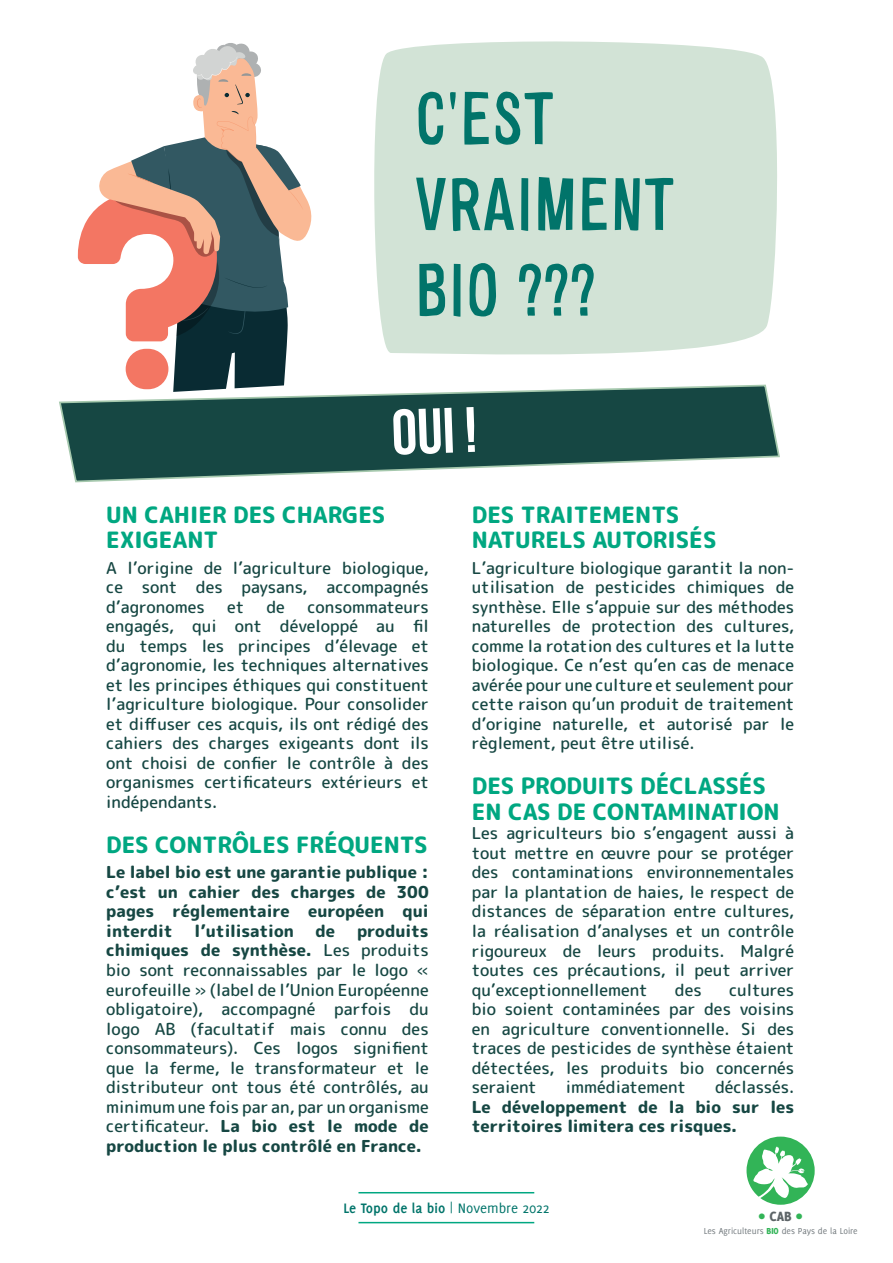
<style>
.page{position:relative;width:893px;height:1263px;background:#fff}
.page>*{position:absolute;margin:0;border:0;box-sizing:border-box;transform-origin:0 0}
.t1{font:69px/85.8px "Alsina Ultrajada";color:#01746a}
.t2{font:64.05px "Bebas Neue";color:#fff}
.t3{font:800 22.5px/25.5px "Rounded Mplus 1 c";color:#00a781}
.t4{font:500 16.5px/19.5px "Rounded Mplus 1 c";color:#164743;text-align:justify}
.t5{font:800 16.5px/19.5px "Rounded Mplus 1 c";color:#164743;text-align:justify}
.t6{font:700 15px "Delicious";color:#01746a}
.t7{font:800 14.7px "Delicious";color:#5d6467}
.t8{font:9.45px "Delicious";color:#737a7e}
.s1{font-weight:800}
.s2{font-weight:400}
.s3{color:#32b457}
.s4{font-weight:800;color:#32b457}
</style>
<div class="page">
<hr style="left:358px;top:1192px;width:176px;height:1px;background:#00a781">
<hr style="left:358px;top:1222px;width:176px;height:1px;background:#00a781">
<svg style="left:746px;top:1136px;width:69px;height:69px"></svg>
<svg style="left:374px;top:41px;width:403px;height:314px;background:#d5e5d9"></svg>
<svg style="left:59px;top:384px;width:721px;height:99px"></svg>
<svg style="left:78px;top:43px;width:236px;height:349px"></svg>
<h1 class="t1" style="left:414px;top:74px;width:262px">C'EST<br>VRAIMENT<br>BIO ???</h1>
<h2 class="t2" style="left:391px;top:397px;width:87px;rotate:-2deg">OUI !</h2>
<h3 class="t3" style="left:106px;top:502px;width:280px">UN CAHIER DES CHARGES<br>EXIGEANT</h3>
<p class="t4" style="left:106px;top:558px;width:324px">A l’origine de l’agriculture biologique, ce sont des paysans, accompagnés d’agronomes</p>
<p class="t4" style="left:227px;top:597px;width:18px">et</p>
<p class="t4" style="left:267px;top:597px;width:20px">de</p>
<p class="t4" style="left:106px;top:597px;width:324px;text-indent:201px">consommateurs engagés, qui ont développé au fil du temps les principes d’élevage et d’agronomie, les techniques alternatives et les principes éthiques qui constituent l’agriculture biologique. Pour consolider et diffuser ces acquis, ils ont rédigé des cahiers des charges exigeants dont ils ont choisi de confier le contrôle à des organismes certificateurs extérieurs et indépendants.</p>
<h3 class="t3" style="left:106px;top:832px;width:323px">DES CONTRÔLES FRÉQUENTS</h3>
<p class="t5" style="left:106px;top:863px;width:324px">Le label bio est une garantie publique : c’est un cahier des charges de 300 pages réglementaire européen qui interdit</p>
<p class="t5" style="left:195px;top:921px;width:101px">l’utilisation</p>
<p class="t5" style="left:316px;top:921px;width:21px">de</p>
<p class="t4" style="left:106px;top:921px;width:324px;text-indent:251px"><span class="s1">produits chimiques de synthèse.</span> Les produits bio sont reconnaissables par le logo « eurofeuille » (label de l’Union Européenne obligatoire), accompagné parfois du logo AB (facultatif mais connu des consommateurs). Ces logos signifient que la ferme, le transformateur et le distributeur ont tous été contrôlés, au minimum une fois par an, par un organisme certificateur. <span class="s1">La bio est le mode de production le plus contrôlé en France.</span></p>
<h3 class="t3" style="left:472px;top:502px;width:246px">DES TRAITEMENTS<br>NATURELS AUTORISÉS</h3>
<p class="t4" style="left:472px;top:558px;width:324px">L’agriculture biologique garantit la non&shy;utilisation de pesticides chimiques de synthèse. Elle s’appuie sur des méthodes naturelles de protection des cultures, comme la rotation des cultures et la lutte biologique. Ce n’est qu’en cas de menace avérée pour une culture et seulement pour cette raison qu’un produit de traitement d’origine naturelle, et autorisé par le règlement, peut être utilisé.</p>
<h3 class="t3" style="left:472px;top:773px;width:309px">DES PRODUITS DÉCLASSÉS<br>EN CAS DE CONTAMINATION</h3>
<p class="t4" style="left:472px;top:824px;width:324px">Les agriculteurs bio s’engagent aussi à tout mettre en œuvre pour se protéger des contaminations environnementales par la plantation de haies, le respect de distances de séparation entre cultures, la réalisation d’analyses et un contrôle rigoureux de leurs produits. Malgré toutes ces précautions, il peut arriver qu’exceptionnellement</p>
<p class="t4" style="left:472px;top:980px;width:324px;text-indent:257px">cultures bio soient contaminées par des voisins en agriculture conventionnelle. Si des traces de pesticides de synthèse étaient détectées, les produits bio concernés seraient</p>
<p class="t4" style="left:675px;top:980px;width:28px">des</p>
<p class="t4" style="left:566px;top:1077px;width:121px">immédiatement</p>
<p class="t4" style="left:715px;top:1077px;width:81px">déclassés.</p>
<p class="t5" style="left:472px;top:1097px;width:324px">Le développement de la bio sur les territoires limitera ces risques.</p>
<p class="t6" style="left:343px;top:1199px;width:208px">Le Topo de la bio <span class="s2">| Novembre 2022</span></p>
<p class="t7" style="left:759px;top:1208px;width:45px"><span class="s3">•</span> CAB <span class="s3">•</span></p>
<p class="t8" style="left:704px;top:1226px;width:155px">Les Agriculteurs <span class="s4">BIO</span> des Pays de la Loire</p>
</div>
